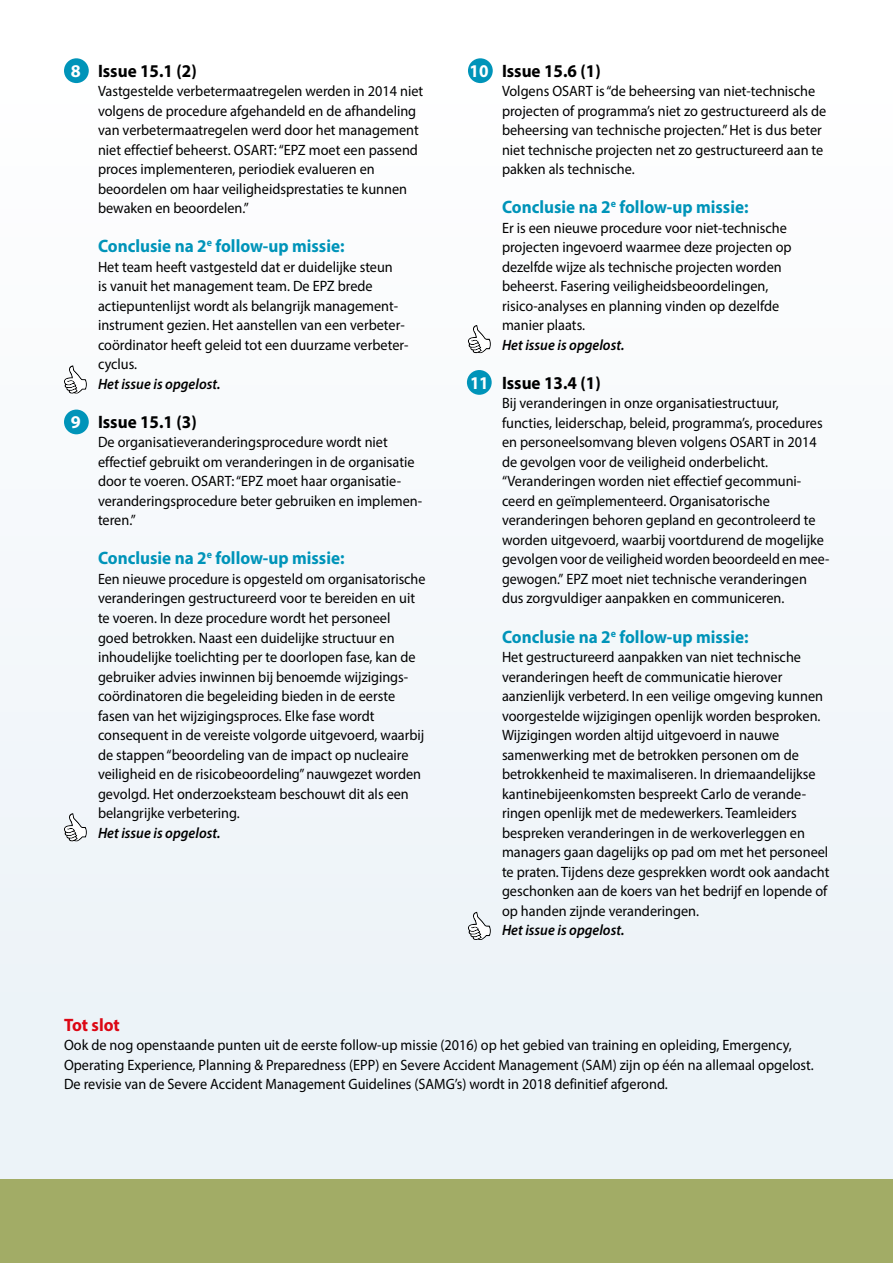
<style>
.page{position:relative;width:893px;height:1263px;background:#fff}
.page>*{position:absolute;margin:0;border:0;box-sizing:border-box;transform-origin:0 0}
.t1{font:700 18px "Myriad Pro";color:#0094b9;scale:.95 1}
.t2{font:700 18px "Myriad Pro";color:#000;scale:.95 1}
.t3{font:700 18px "Myriad Pro";color:#dc0714;scale:.95 1}
.t4{font:700 18px "Myriad Pro";color:#fff}
.t5{font:700 18px "Myriad Pro";color:#fff;scale:.95 1}
.t6{font:15px/19.5px "Myriad Pro";color:#000;scale:.95 1}
.t7{font:15px/19.5px "Myriad Pro";color:#000;scale:.94 1}
.t8{font:italic 600 15px "Myriad Pro";color:#000;scale:.95 1}
.s1{color:#fff}
</style>
<div class="page">
<div style="left:0;top:56px;width:893px;height:1207px;background:#f4f8fb"></div>
<div style="left:0;top:1179px;width:893px;height:84px;background:#a2ac66"></div>
<div style="left:64px;top:410px;width:25px;height:24px;background:#0094b9;border-radius:50%"></div>
<div style="left:468px;top:58px;width:25px;height:25px;background:#0094b9;border-radius:50%"></div>
<div style="left:467px;top:370px;width:25px;height:25px;background:#0094b9;border-radius:50%"></div>
<svg style="left:468px;top:325px;width:23px;height:28px"></svg>
<svg style="left:64px;top:813px;width:23px;height:28px"></svg>
<svg style="left:468px;top:912px;width:23px;height:28px"></svg>
<div style="left:64px;top:58px;width:25px;height:25px;background:#0094b9;border-radius:50%"></div>
<svg style="left:64px;top:365px;width:23px;height:28px"></svg>
<p class="t4" style="left:71px;top:59px;width:11px">8</p>
<p class="t4" style="left:71px;top:410px;width:11px">9</p>
<p class="t2" style="left:98px;top:59px;width:105px">Issue 15.1 (2)</p>
<p class="t6" style="left:98px;top:81px;width:344px">Vastgestelde verbetermaatregelen werden in 2014 niet volgens de procedure afgehandeld en de afhandeling van verbetermaatregelen werd door het management niet effectief beheerst. OSART: “EPZ moet een passend proces implementeren, periodiek evalueren en beoordelen om haar veiligheidsprestaties te kunnen bewaken en beoordelen.”</p>
<p class="t1" style="left:98px;top:235px;width:261px">Conclusie na 2<sup>e</sup> follow-up missie:</p>
<p class="t6" style="left:98px;top:257px;width:328px">Het team heeft vastgesteld dat er duidelijke steun<br>is vanuit het management team. De EPZ brede actiepuntenlijst wordt als belangrijk management&shy;instrument gezien. Het aanstellen van een verbeter&shy;coördinator heeft geleid tot een duurzame verbeter&shy;cyclus.</p>
<p class="t8" style="left:98px;top:374px;width:130px">Het issue is opgelost.</p>
<p class="t2" style="left:98px;top:410px;width:105px">Issue 15.1 (3)</p>
<p class="t6" style="left:98px;top:432px;width:343px">De organisatieveranderingsprocedure wordt niet effectief gebruikt om veranderingen in de organisatie door te voeren. OSART: “EPZ moet haar organisatie&shy;veranderingsprocedure beter gebruiken en implemen&shy;teren.”</p>
<p class="t1" style="left:98px;top:547px;width:261px">Conclusie na 2<sup>e</sup> follow-up missie:</p>
<p class="t7" style="left:98px;top:569px;width:350px">Een nieuwe procedure is opgesteld om organisatorische veranderingen gestructureerd voor te bereiden en uit te voeren. In deze procedure wordt het personeel<br>goed betrokken. Naast een duidelijke structuur en inhoudelijke toelichting per te doorlopen fase, kan de gebruiker advies inwinnen bij benoemde wijzigings&shy;coördinatoren die begeleiding bieden in de eerste fasen van het wijzigingsproces. Elke fase wordt consequent in de vereiste volgorde uitgevoerd, waarbij de stappen “beoordeling van de impact op nucleaire veiligheid en de risicobeoordeling” nauwgezet worden gevolgd. Het onderzoeksteam beschouwt dit als een belangrijke verbetering.</p>
<p class="t8" style="left:98px;top:823px;width:130px">Het issue is opgelost.</p>
<p class="t2" style="left:470px;top:59px;width:140px"><span class="s1">10</span> Issue 15.6 (1)</p>
<p class="t6" style="left:502px;top:81px;width:343px">Volgens OSART is “de beheersing van niet-technische projecten of programma’s niet zo gestructureerd als de beheersing van technische projecten.” Het is dus beter niet technische projecten net zo gestructureerd aan te pakken als technische.</p>
<p class="t1" style="left:502px;top:196px;width:261px">Conclusie na 2<sup>e</sup> follow-up missie:</p>
<p class="t6" style="left:502px;top:218px;width:306px">Er is een nieuwe procedure voor niet-technische projecten ingevoerd waarmee deze projecten op dezelfde wijze als technische projecten worden beheerst. Fasering veiligheidsbeoordelingen, risico-analyses en planning vinden op dezelfde manier plaats.</p>
<p class="t8" style="left:502px;top:335px;width:130px">Het issue is opgelost.</p>
<p class="t2" style="left:502px;top:371px;width:105px">Issue 13.4 (1)</p>
<p class="t6" style="left:502px;top:393px;width:346px">Bij veranderingen in onze organisatiestructuur, functies, leiderschap, beleid, programma’s, procedures en personeelsomvang bleven volgens OSART in 2014 de gevolgen voor de veiligheid onderbelicht. “Veranderingen worden niet effectief gecommuni&shy;ceerd en geïmplementeerd. Organisatorische veranderingen behoren gepland en gecontroleerd te worden uitgevoerd, waarbij voortdurend de mogelijke gevolgen voor de veiligheid worden beoordeeld en mee&shy;gewogen.” EPZ moet niet technische veranderingen dus zorgvuldiger aanpakken en communiceren.</p>
<p class="t1" style="left:502px;top:625px;width:261px">Conclusie na 2<sup>e</sup> follow-up missie:</p>
<p class="t6" style="left:502px;top:647px;width:346px">Het gestructureerd aanpakken van niet technische veranderingen heeft de communicatie hierover aanzienlijk verbeterd. In een veilige omgeving kunnen voorgestelde wijzigingen openlijk worden besproken.<br>Wijzigingen worden altijd uitgevoerd in nauwe samenwerking met de betrokken personen om de betrokkenheid te maximaliseren. In driemaandelijkse kantinebijeenkomsten bespreekt Carlo de verande&shy;ringen openlijk met de medewerkers. Teamleiders bespreken veranderingen in de werkoverleggen en managers gaan dagelijks op pad om met het personeel te praten. Tijdens deze gesprekken wordt ook aandacht geschonken aan de koers van het bedrijf en lopende of op handen zijnde veranderingen.</p>
<p class="t8" style="left:502px;top:920px;width:130px">Het issue is opgelost.</p>
<p class="t5" style="left:470px;top:371px;width:21px">11</p>
<p class="t3" style="left:64px;top:1013px;width:60px">Tot slot</p>
<p class="t6" style="left:64px;top:1035px;width:791px">Ook de nog openstaande punten uit de eerste follow-up missie (2016) op het gebied van training en opleiding, Emergency,<br>Operating Experience, Planning &amp; Preparedness (EPP) en Severe Accident Management (SAM) zijn op één na allemaal opgelost.<br>De revisie van de Severe Accident Management Guidelines (SAMG’s) wordt in 2018 definitief afgerond.</p>
</div>
